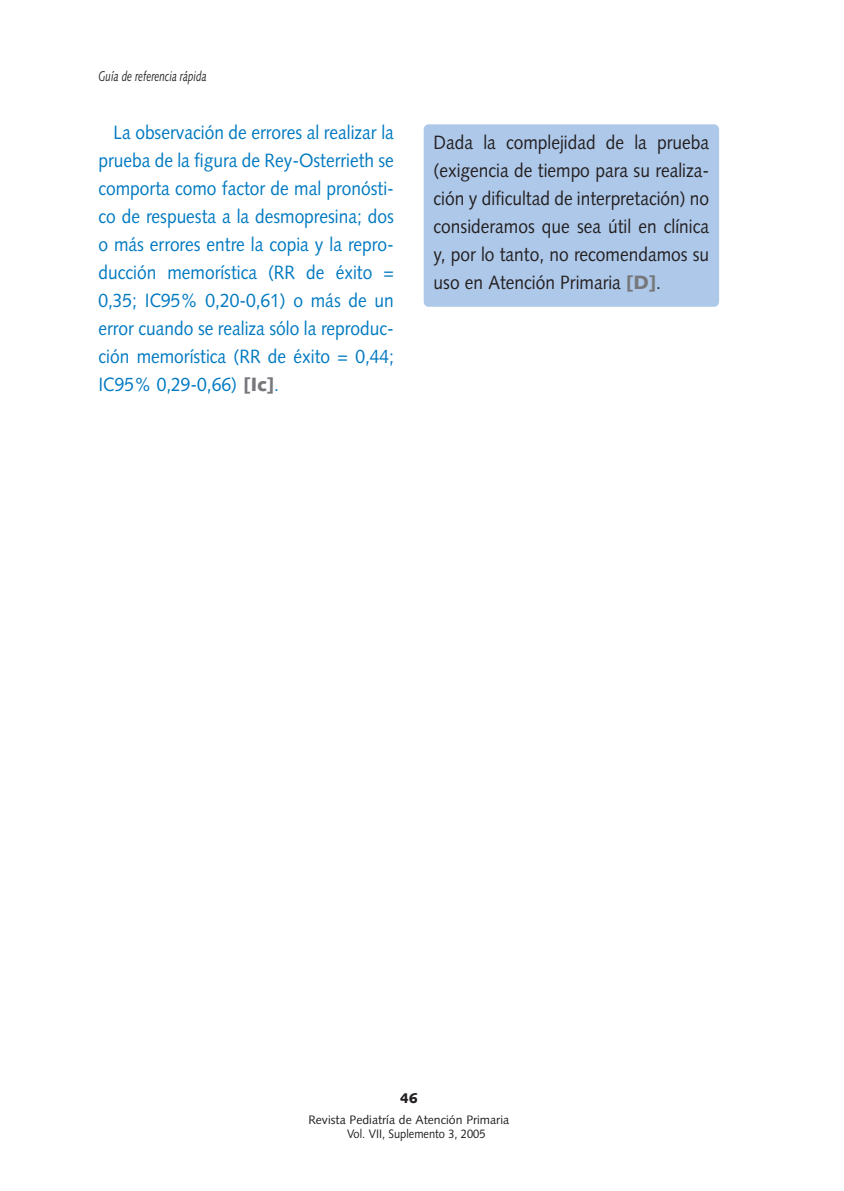
<style>
.page{position:relative;width:844px;height:1191px;background:#fff}
.page>*{position:absolute;margin:0;border:0;box-sizing:border-box;transform-origin:0 0}
.t1{font:19.25px/28px "Syntax";color:#0079c1;text-align:justify;scale:.9 1}
.t2{font:19.25px/28px "Syntax";color:#231f20;text-align:justify;scale:.9 1}
.t3{font:italic 14px "Syntax";color:#231f20;scale:.7 1}
.t4{font:900 14px "Syntax";color:#231f20}
.t5{font:12.25px/14px "Syntax";color:#231f20}
.s1{font-weight:900;color:#77787b}
</style>
<div class="page">
<div style="left:423px;top:124px;width:296px;height:183px;background:#aec8e9;border-radius:5px"></div>
<p class="t3" style="left:98px;top:70px;width:156px">Guía de referencia rápida</p>
<p class="t1" style="left:98px;top:120px;width:329px;text-indent:15px">La observación de errores al realizar la prueba de la figura de Rey-Osterrieth se comporta como factor de mal pronósti&shy;co de respuesta a la desmopresina; dos o más errores entre la copia y la repro&shy;ducción memorística (RR de éxito = 0,35; IC95% 0,20-0,61) o más de un error cuando se realiza sólo la reproduc&shy;ción memorística (RR de éxito = 0,44; IC95% 0,29-0,66) <span class="s1">[Ic]</span>.</p>
<p class="t2" style="left:433px;top:130px;width:307px">Dada la complejidad de la prueba (exigencia de tiempo para su realiza&shy;ción y dificultad de interpretación) no consideramos que sea útil en clínica y, por lo tanto, no recomendamos su uso en Atención Primaria <span class="s1">[D]</span>.</p>
<p class="t4" style="left:399px;top:1092px;width:20px">46</p>
<p class="t5" style="left:347px;top:1113px;width:164px;text-indent:-39px">Revista Pediatría de Atención Primaria<br>Vol. VII, Suplemento 3, 2005</p>
</div>
